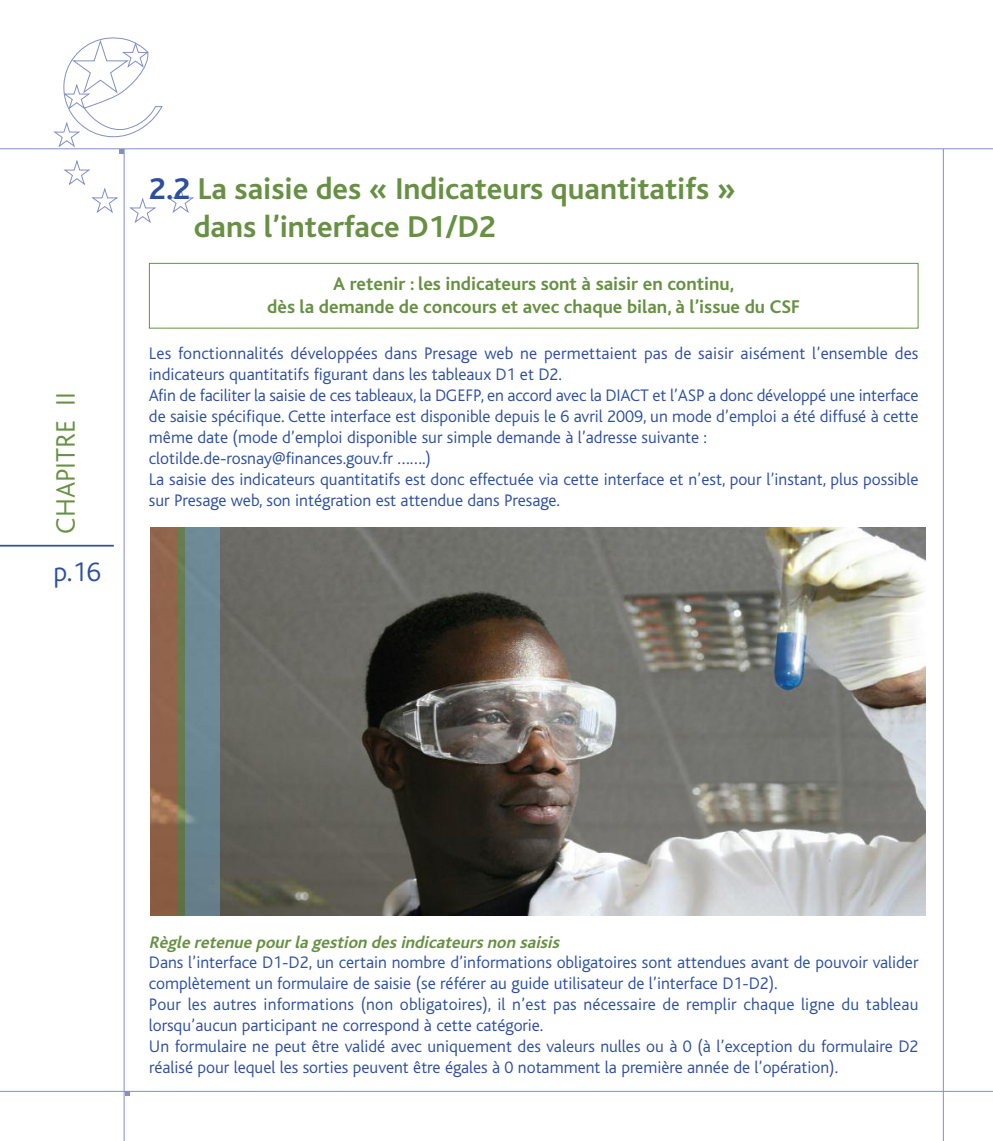
<style>
.page{position:relative;width:993px;height:1141px;background:#fff}
.page>*{position:absolute;margin:0;border:0;box-sizing:border-box;transform-origin:0 0}
.t1{font:700 31.5px/37.8px "Bliss";color:#679043}
.t2{font:300 28px "Bliss";color:#679043}
.t3{font:300 28px "Bliss";color:#2d4f9f}
.t4{font:700 19.25px/23.1px "Bliss";color:#679043;text-align:center}
.t5{font:300 17.5px/21px "Bliss";color:#2d4f9f}
.t6{font:italic 700 17.5px "Bliss";color:#679043}
.s1{color:#2d4f9f}
</style>
<div class="page">
<hr style="left:124px;top:149px;width:1px;height:992px;background:#838fc7">
<hr style="left:942px;top:149px;width:1px;height:992px;background:#838fc7">
<hr style="left:0;top:149px;width:992px;height:1px;background:#838fc7">
<svg style="left:125px;top:1092px;width:5px;height:4px"></svg>
<hr style="left:0;top:1091px;width:992px;height:1px;background:#838fc7">
<svg style="left:53px;top:37px;width:110px;height:117px"></svg>
<svg style="left:64px;top:160px;width:54px;height:53px"></svg>
<svg style="left:129px;top:198px;width:27px;height:25px"></svg>
<svg style="left:167px;top:188px;width:27px;height:25px"></svg>
<hr style="left:0;top:545px;width:114px;height:2px;background:#2d4f9f">
<div style="left:149px;top:263px;width:769px;height:66px;border:1px solid #679043"></div>
<img style="left:220px;top:528px;width:704px;height:387px">
<img style="left:150px;top:528px;width:70px;height:387px">
<h2 class="t2" style="left:56px;top:534px;width:143px;rotate:-90deg">CHAPITRE II</h2>
<h2 class="t3" style="left:53px;top:562px;width:49px">p.16</h2>
<h1 class="t1" style="left:194px;top:173px;width:543px;text-indent:-45px"><span class="s1">2.2</span> La saisie des « Indicateurs quantitatifs » dans l’interface D1/D2</h1>
<p class="t4" style="left:267px;top:274px;width:534px">A retenir : les indicateurs sont à saisir en continu,<br>dès la demande de concours et avec chaque bilan, à l’issue du CSF</p>
<p class="t5" style="left:149px;top:345px;width:770px">Les fonctionnalités développées dans Presage web ne permettaient pas de saisir aisément l’ensemble des indicateurs quantitatifs figurant dans les tableaux D1 et D2.<br>Afin de faciliter la saisie de ces tableaux, la DGEFP, en accord avec la DIACT et l’ASP a donc développé une interface de saisie spécifique. Cette interface est disponible depuis le 6 avril 2009, un mode d’emploi a été diffusé à cette même date (mode d’emploi disponible sur simple demande à l’adresse suivante : clotilde.de-rosnay@finances.gouv.fr …….)<br>La saisie des indicateurs quantitatifs est donc effectuée via cette interface et n’est, pour l’instant, plus possible sur Presage web, son intégration est attendue dans Presage.</p>
<p class="t6" style="left:149px;top:936px;width:415px">Règle retenue pour la gestion des indicateurs non saisis</p>
<p class="t5" style="left:149px;top:954px;width:770px">Dans l’interface D1-D2, un certain nombre d’informations obligatoires sont attendues avant de pouvoir valider complètement un formulaire de saisie (se référer au guide utilisateur de l’interface D1-D2).<br>Pour les autres informations (non obligatoires), il n’est pas nécessaire de remplir chaque ligne du tableau lorsqu’aucun participant ne correspond à cette catégorie.<br>Un formulaire ne peut être validé avec uniquement des valeurs nulles ou à 0 (à l’exception du formulaire D2 réalisé pour lequel les sorties peuvent être égales à 0 notamment la première année de l’opération).</p>
</div>
